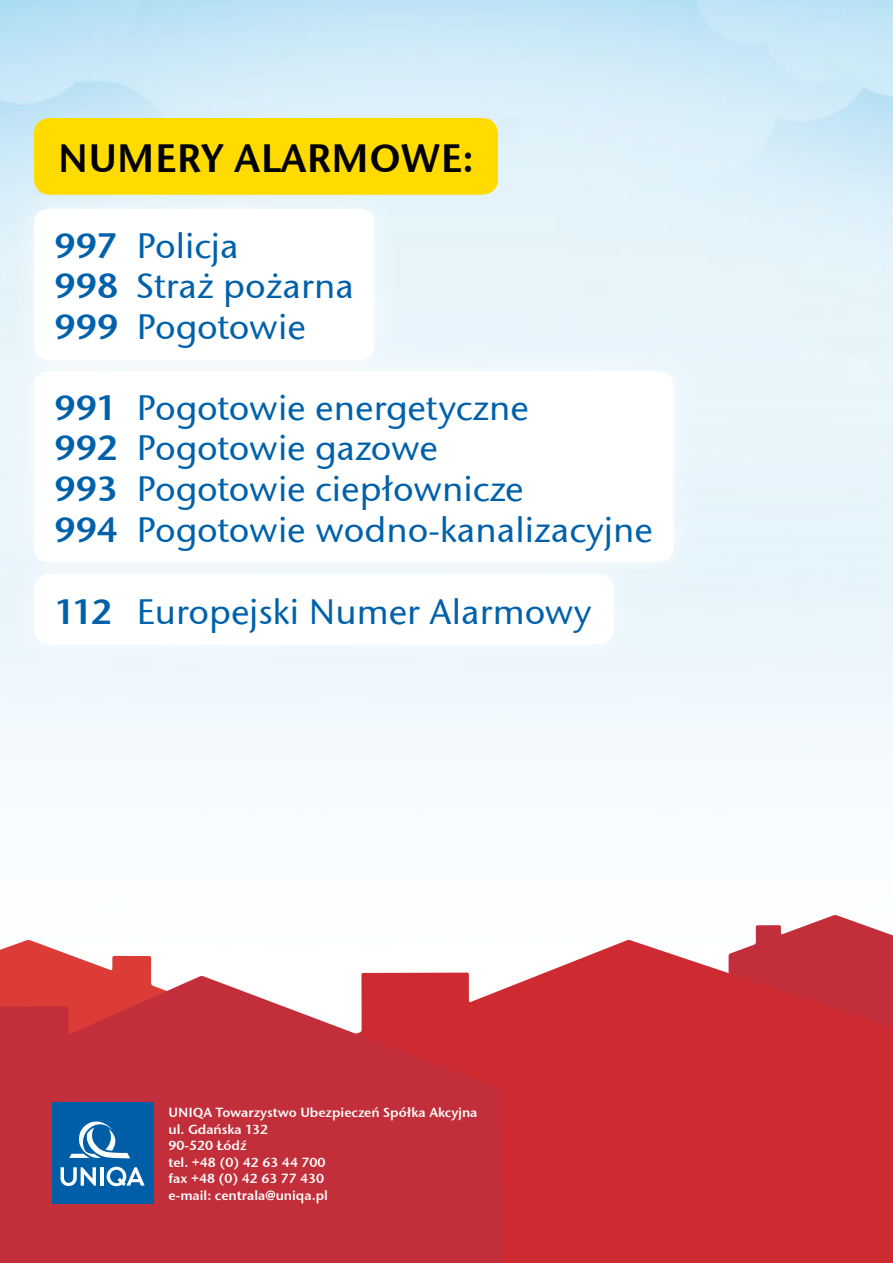
<style>
.page{position:relative;width:893px;height:1263px;background:#fff}
.page>*{position:absolute;margin:0;border:0;box-sizing:border-box;transform-origin:0 0}
.t1{font:40.2px "Stone San Itc TEE Semi";color:#000}
.t2{font:500 36px/40.7px "Stone San Itc TEE";color:#0061ab}
.t3{font:13.5px/16.5px "Stone San Itc TEE Semi";color:#fff}
.s1{font-family:"Stone San Itc TEE Semi";font-weight:400}
</style>
<div class="page">
<img style="left:0;top:0;width:893px;height:764px">
<svg style="left:0;top:940px;width:152px;height:35px;fill:#db3c38"></svg>
<svg style="left:755px;top:915px;width:138px;height:25px"></svg>
<svg style="left:361px;top:940px;width:532px;height:323px;background:#d03a40"></svg>
<svg style="left:0;top:975px;width:503px;height:288px;background:#c63842"></svg>
<div style="left:52px;top:1103px;width:101px;height:101px;background:#005ea8"></div>
<svg style="left:61px;top:1167px;width:35px;height:19px"></svg>
<hr style="left:100px;top:1167px;width:4px;height:18px;background:#fff">
<svg style="left:107px;top:1167px;width:38px;height:19px"></svg>
<svg style="left:69px;top:1121px;width:61px;height:37px"></svg>
<div style="left:7px;top:182px;width:395px;height:205px;background:#e8f5fb"></div>
<div style="left:34px;top:209px;width:340px;height:151px;background:#fff;border-radius:15px"></div>
<div style="left:7px;top:345px;width:693px;height:244px;background:#fff;opacity:.75"></div>
<div style="left:34px;top:371px;width:639px;height:191px;background:#fff;border-radius:15px"></div>
<div style="left:7px;top:547px;width:633px;height:125px;background:#fff;opacity:.75"></div>
<div style="left:34px;top:574px;width:580px;height:70px;background:#fff;border-radius:15px"></div>
<div style="left:34px;top:118px;width:464px;height:77px;background:#ffdb00;border-radius:16px"></div>
<p class="t1" style="left:58px;top:133px;width:417px">NUMERY ALARMOWE:</p>
<p class="t2" style="left:54px;top:225px;width:301px"><span class="s1">997</span> Policja<br><span class="s1">998</span> Straż pożarna<br><span class="s1">999</span> Pogotowie</p>
<p class="t2" style="left:54px;top:387px;width:600px"><span class="s1">991</span> Pogotowie energetyczne<br><span class="s1">992</span> Pogotowie gazowe<br><span class="s1">993</span> Pogotowie ciepłownicze<br><span class="s1">994</span> Pogotowie wodno-kanalizacyjne</p>
<p class="t2" style="left:54px;top:592px;width:539px"><span class="s1">112</span> Europejski Numer Alarmowy</p>
<p class="t3" style="left:169px;top:1104px;width:310px">UNIQA Towarzystwo Ubezpieczeń Spółka Akcyjna ul. Gdańska 132<br>90-520 Łódź<br>tel. +48 (0) 42 63 44 700<br>fax +48 (0) 42 63 77 430<br>e-mail: centrala@uniqa.pl</p>
</div>
